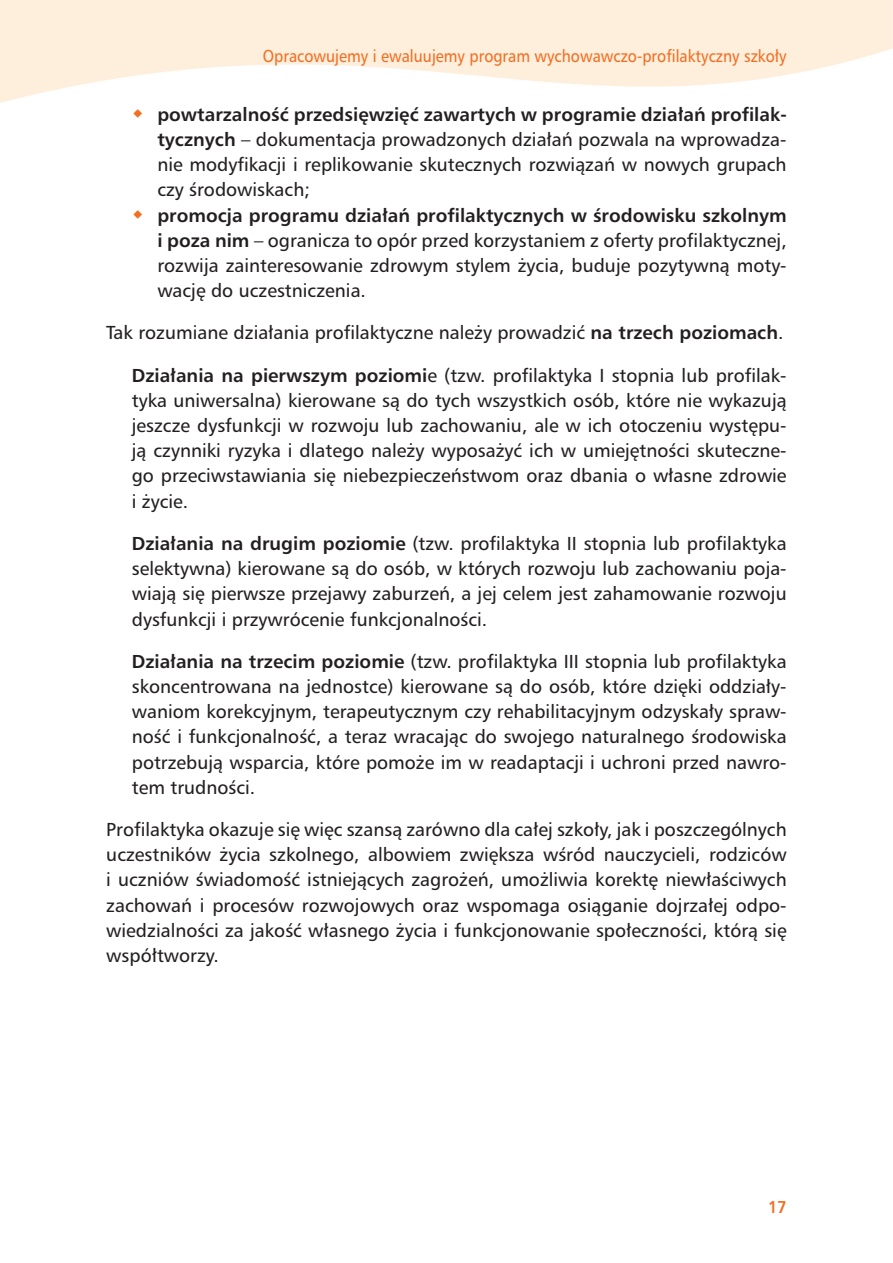
<style>
.page{position:relative;width:893px;height:1263px;background:#fff}
.page>*{position:absolute;margin:0;border:0;box-sizing:border-box;transform-origin:0 0}
.t1{font:18px/25.2px "Humnst 777 PL";color:#231f20;text-align:justify}
.t2{font:16.5px "Humnst 777 PL";color:#f36e21;scale:.9 1}
.t3{font:700 16.5px "Humnst 777 PL";color:#f36e21;scale:.9 1}
.s1{font-weight:700}
</style>
<div class="page">
<p class="t2" style="left:263px;top:45px;width:584px">Opracowujemy i ewaluujemy program wychowawczo-profilaktyczny szkoły</p>
<p class="t1" style="left:157px;top:101px;width:631px"><span class="s1">powtarzalność przedsięwzięć zawartych w programie działań profilak&shy;tycznych</span> – dokumentacja prowadzonych działań pozwala na wprowadza&shy;nie modyfikacji i replikowanie skutecznych rozwiązań w nowych grupach czy środowiskach;</p>
<p class="t1" style="left:157px;top:202px;width:631px"><span class="s1">promocja programu działań profilaktycznych w środowisku szkolnym i poza nim</span> – ogranicza to opór przed korzystaniem z oferty profilaktycznej, rozwija zainteresowanie zdrowym stylem życia, buduje pozytywną moty&shy;wację do uczestniczenia.</p>
<p class="t1" style="left:106px;top:320px;width:679px">Tak rozumiane działania profilaktyczne należy prowadzić <span class="s1">na trzech poziomach</span>.</p>
<p class="t1" style="left:132px;top:362px;width:656px"><span class="s1">Działania na pierwszym poziomi</span>e (tzw. profilaktyka I stopnia lub profilak&shy;tyka uniwersalna) kierowane są do tych wszystkich osób, które nie wykazują jeszcze dysfunkcji w rozwoju lub zachowaniu, ale w ich otoczeniu występu&shy;ją czynniki ryzyka i dlatego należy wyposażyć ich w umiejętności skuteczne&shy;go przeciwstawiania się niebezpieczeństwom oraz dbania o własne zdrowie i życie.</p>
<p class="t1" style="left:132px;top:530px;width:656px"><span class="s1">Działania na drugim poziomie</span> (tzw. profilaktyka II stopnia lub profilaktyka selektywna) kierowane są do osób, w których rozwoju lub zachowaniu poja&shy;wiają się pierwsze przejawy zaburzeń, a jej celem jest zahamowanie rozwoju dysfunkcji i przywrócenie funkcjonalności.</p>
<p class="t1" style="left:132px;top:648px;width:656px"><span class="s1">Działania na trzecim poziomie</span> (tzw. profilaktyka III stopnia lub profilaktyka skoncentrowana na jednostce) kierowane są do osób, które dzięki oddziały&shy;waniom korekcyjnym, terapeutycznym czy rehabilitacyjnym odzyskały spraw&shy;ność i funkcjonalność, a teraz wracając do swojego naturalnego środowiska potrzebują wsparcia, które pomoże im w readaptacji i uchroni przed nawro&shy;tem trudności.</p>
<p class="t1" style="left:106px;top:816px;width:682px">Profilaktyka okazuje się więc szansą zarówno dla całej szkoły, jak i poszczególnych uczestników życia szkolnego, albowiem zwiększa wśród nauczycieli, rodziców i uczniów świadomość istniejących zagrożeń, umożliwia korektę niewłaściwych zachowań i procesów rozwojowych oraz wspomaga osiąganie dojrzałej odpo&shy;wiedzialności za jakość własnego życia i funkcjonowanie społeczności, którą się współtworzy.</p>
<p class="t3" style="left:768px;top:1195px;width:22px">17</p>
</div>
